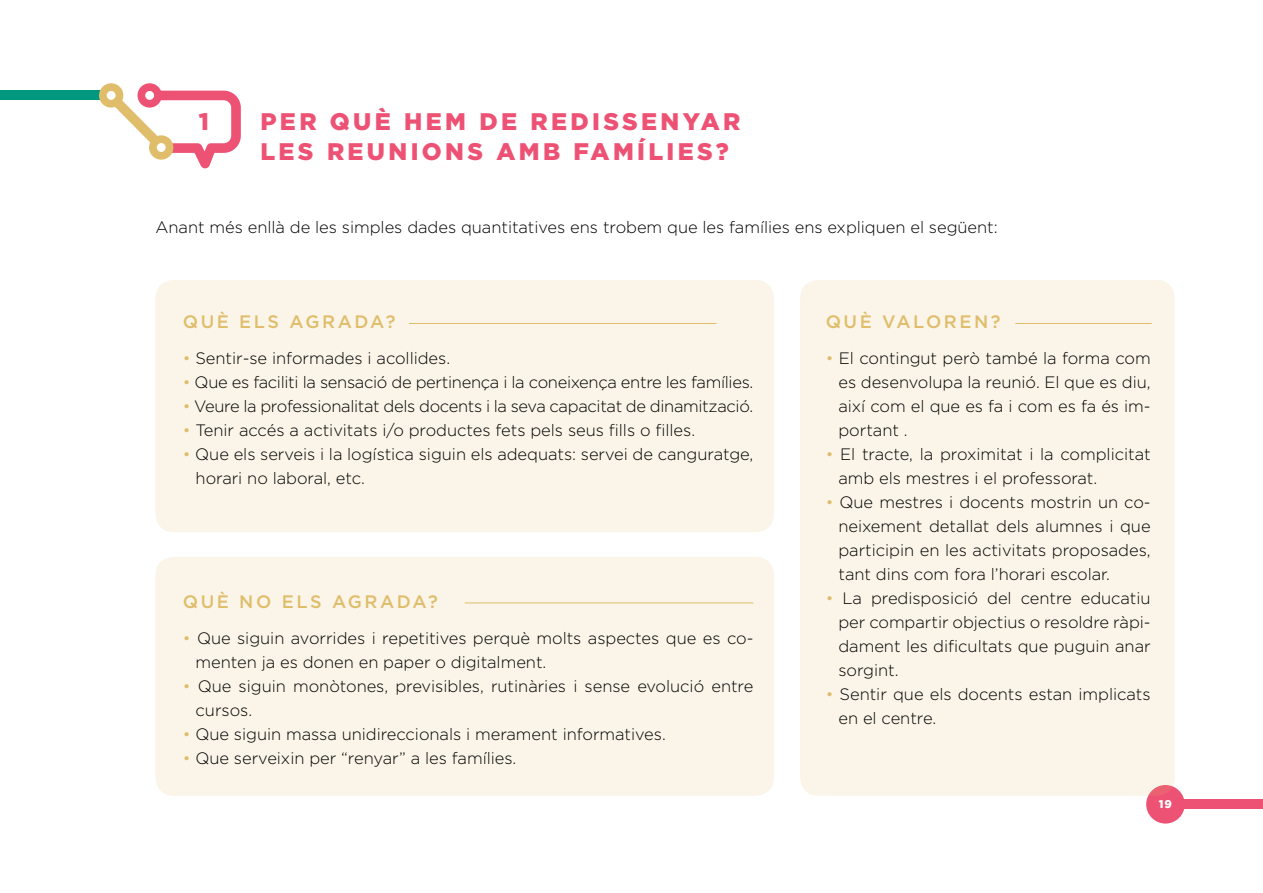
<style>
.page{position:relative;width:1263px;height:893px;background:#fff}
.page>*{position:absolute;margin:0;border:0;box-sizing:border-box;transform-origin:0 0}
.t1{font:900 24px/30px "Gotham";letter-spacing:.14em;color:#ed5274}
.t2{font:500 18px "Gotham";letter-spacing:.14em;color:#e0bd6b}
.t3{font:300 16.5px/24px "Gotham";letter-spacing:-.005em;color:#000}
.t4{font:900 11.25px "Gotham";color:#fff}
.s1{color:#e0bd6b}
</style>
<div class="page">
<div style="left:0;top:91px;width:103px;height:9px;background:#00977f"></div>
<div style="left:1178px;top:799px;width:85px;height:10px;background:#ed5274"></div>
<svg style="left:99px;top:83px;width:142px;height:85px"></svg>
<svg style="left:1146px;top:786px;width:38px;height:37px"></svg>
<div style="left:1153px;top:792px;width:25px;height:25px;background:#ed5274;border-radius:50%"></div>
<div style="left:156px;top:280px;width:618px;height:252px;background:#faf5e8;border-radius:18px"></div>
<div style="left:156px;top:557px;width:618px;height:239px;background:#faf5e8;border-radius:18px"></div>
<div style="left:800px;top:280px;width:375px;height:516px;background:#faf5e8;border-radius:18px"></div>
<hr style="left:409px;top:323px;width:307px;height:1px;background:#e0bd6b">
<hr style="left:465px;top:603px;width:288px;height:1px;background:#e0bd6b">
<hr style="left:1015px;top:323px;width:137px;height:1px;background:#e0bd6b">
<h1 class="t1" style="left:199px;top:106px;width:12px">1</h1>
<h1 class="t1" style="left:260px;top:106px;width:482px">PER QUÈ HEM DE REDISSENYAR<br>LES REUNIONS AMB FAMÍLIES?</h1>
<p class="t3" style="left:156px;top:215px;width:844px">Anant més enllà de les simples dades quantitatives ens trobem que les famílies ens expliquen el següent:</p>
<p class="t2" style="left:183px;top:312px;width:214px">QUÈ ELS AGRADA?</p>
<p class="t3" style="left:183px;top:346px;width:269px"><span class="s1">•</span> Sentir-se informades i acollides.</p>
<p class="t3" style="left:183px;top:370px;width:572px"><span class="s1">•</span> Que es faciliti la sensació de pertinença i la coneixença entre les famílies.</p>
<p class="t3" style="left:183px;top:394px;width:572px"><span class="s1">•</span> Veure la professionalitat dels docents i la seva capacitat de dinamització.</p>
<p class="t3" style="left:183px;top:418px;width:514px"><span class="s1">•</span> Tenir accés a activitats i/o productes fets pels seus fills o filles.</p>
<p class="t3" style="left:196px;top:442px;width:559px;text-indent:-13px"><span class="s1">•</span> Que els serveis i la logística siguin els adequats: servei de canguratge, horari no laboral, etc.</p>
<p class="t2" style="left:183px;top:591px;width:257px">QUÈ NO ELS AGRADA?</p>
<p class="t3" style="left:196px;top:626px;width:559px;text-indent:-13px"><span class="s1">•</span> Que siguin avorrides i repetitives perquè molts aspectes que es co&shy;menten ja es donen en paper o digitalment.</p>
<p class="t3" style="left:196px;top:674px;width:559px;text-indent:-13px"><span class="s1">•</span> Que siguin monòtones, previsibles, rutinàries i sense evolució entre cursos.</p>
<p class="t3" style="left:183px;top:722px;width:484px"><span class="s1">•</span> Que siguin massa unidireccionals i merament informatives.</p>
<p class="t3" style="left:183px;top:746px;width:335px"><span class="s1">•</span> Que serveixin per “renyar” a les famílies.</p>
<p class="t2" style="left:826px;top:312px;width:176px">QUÈ VALOREN?</p>
<p class="t3" style="left:838px;top:346px;width:314px;text-align:justify;text-indent:-13px"><span class="s1">•</span> El contingut però també la forma com es desenvolupa la reunió. El que es diu, així com el que es fa i com es fa és im&shy;portant .</p>
<p class="t3" style="left:838px;top:442px;width:314px;text-indent:-13px"><span class="s1">•</span> El tracte, la proximitat i la complicitat amb els mestres i el professorat.</p>
<p class="t3" style="left:838px;top:490px;width:314px;text-align:justify;text-indent:-13px"><span class="s1">•</span> Que mestres i docents mostrin un co&shy;neixement detallat dels alumnes i que participin en les activitats proposades, tant dins com fora l’horari escolar.</p>
<p class="t3" style="left:838px;top:586px;width:314px;text-align:justify;text-indent:-13px"><span class="s1">•</span> La predisposició del centre educatiu per compartir objectius o resoldre ràpi&shy;dament les dificultats que puguin anar sorgint.</p>
<p class="t3" style="left:838px;top:682px;width:314px;text-indent:-13px"><span class="s1">•</span> Sentir que els docents estan implicats en el centre.</p>
<p class="t4" style="left:1159px;top:797px;width:14px">19</p>
</div>
